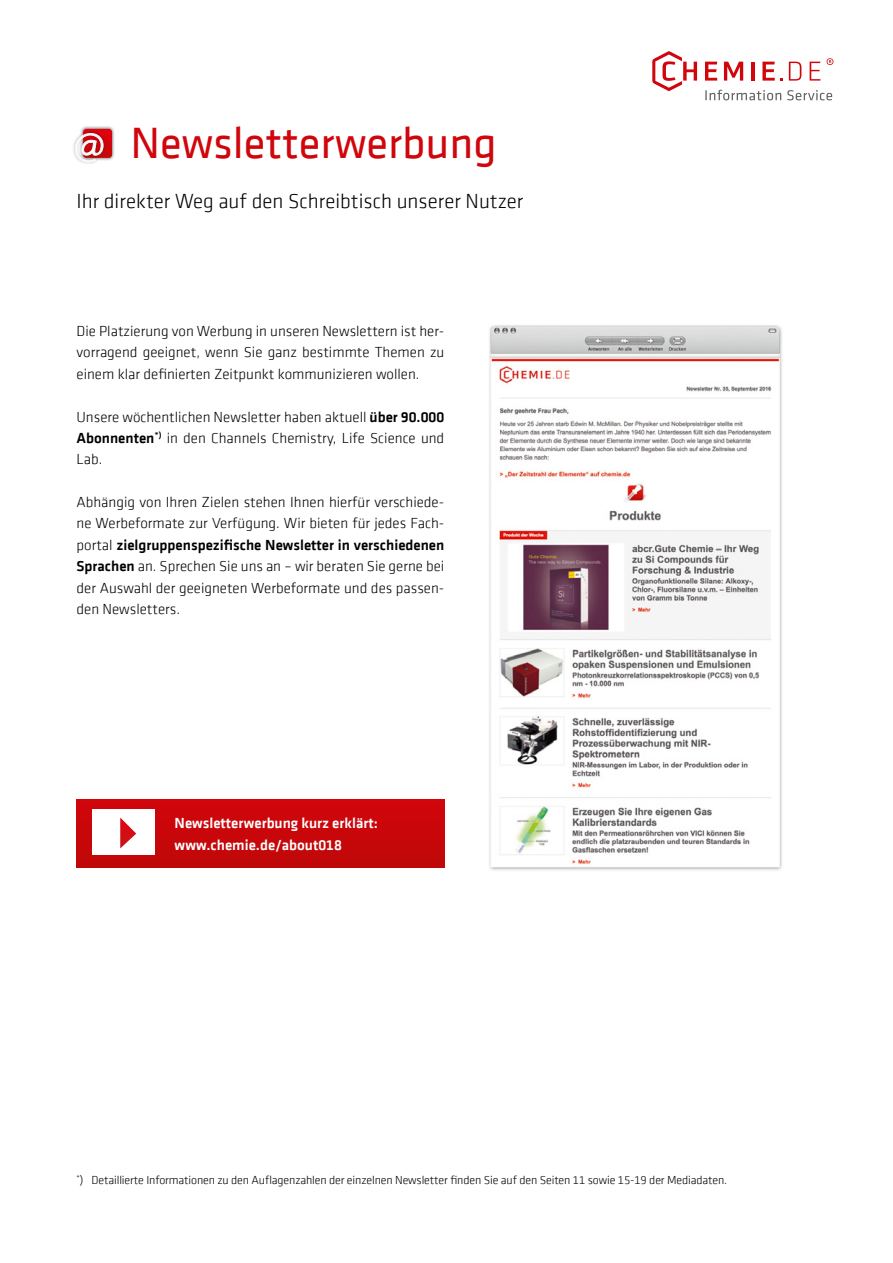
<style>
.page{position:relative;width:893px;height:1263px;background:#fff}
.page>*{position:absolute;margin:0;border:0;box-sizing:border-box;transform-origin:0 0}
._01_Headline__rot{font:45px "Klavika";color:#d1050c}
._01_Copy_Headline{font:300 21px "Klavika";color:#000}
._01_Copy{font:300 15px/21.3px "Klavika";color:#000;text-align:justify}
._01_Preis__links{font:500 15px "Klavika";color:#fff}
._01_Copy_Blocksatz{font:300 12px "Klavika";letter-spacing:-.01em;color:#000}
.s1{font-weight:500}
</style>
<div class="page">
<img style="left:82px;top:126px;width:33px;height:33px">
<img style="left:73px;top:142px;width:22px;height:22px">
<svg style="left:75px;top:129px;width:37px;height:33px"></svg>
<img style="left:444px;top:325px;width:338px;height:546px">
<div style="left:77px;top:800px;width:367px;height:67px;background:#c9070a"></div>
<div style="left:92px;top:810px;width:63px;height:45px;background:#fff"></div>
<svg style="left:120px;top:817px;width:16px;height:31px"></svg>
<svg style="left:705px;top:90px;width:127px;height:10px"></svg>
<svg style="left:705px;top:62px;width:12px;height:19px"></svg>
<svg style="left:724px;top:62px;width:19px;height:19px"></svg>
<hr style="left:751px;top:62px;width:4px;height:19px;background:#d1050c">
<svg style="left:762px;top:62px;width:21px;height:19px"></svg>
<svg style="left:789px;top:62px;width:12px;height:19px"></svg>
<svg style="left:810px;top:62px;width:10px;height:19px"></svg>
<svg style="left:652px;top:51px;width:45px;height:40px"></svg>
<svg style="left:827px;top:58px;width:6px;height:7px"></svg>
<p class="_01_Headline__rot" style="left:131px;top:114px;width:368px">Newsletterwerbung</p>
<p class="_01_Copy_Headline" style="left:77px;top:188px;width:448px">Ihr direkter Weg auf den Schreibtisch unserer Nutzer</p>
<p class="_01_Copy" style="left:77px;top:320px;width:369px">Die Platzierung von Werbung in unseren Newslettern ist her&shy;vorragend geeignet, wenn Sie ganz bestimmte Themen zu einem klar definierten Zeitpunkt kommunizieren wollen.</p>
<p class="_01_Copy" style="left:77px;top:406px;width:369px">Unsere wöchentlichen Newsletter haben aktuell <span class="s1">über 90.000<br>Abonnenten</span><sup>*)</sup> in den Channels Chemistry, Life Science und Lab.</p>
<p class="_01_Copy" style="left:77px;top:491px;width:369px">Abhängig von Ihren Zielen stehen Ihnen hierfür verschiede&shy;ne Werbeformate zur Verfügung. Wir bieten für jedes Fach&shy;portal <span class="s1">zielgruppenspezifische Newsletter in verschiedenen Sprachen</span> an. Sprechen Sie uns an – wir beraten Sie gerne bei der Auswahl der geeigneten Werbeformate und des passen&shy;den Newsletters.</p>
<p class="_01_Preis__links" style="left:175px;top:812px;width:205px">Newsletterwerbung kurz erklärt:</p>
<p class="_01_Preis__links" style="left:175px;top:835px;width:169px">www.chemie.de/about018</p>
<p class="_01_Copy_Blocksatz" style="left:77px;top:1173px;width:652px"><sup>*</sup>) Detaillierte Informationen zu den Auflagenzahlen der einzelnen Newsletter finden Sie auf den Seiten 11 sowie 15-19 der Mediadaten.</p>
</div>
